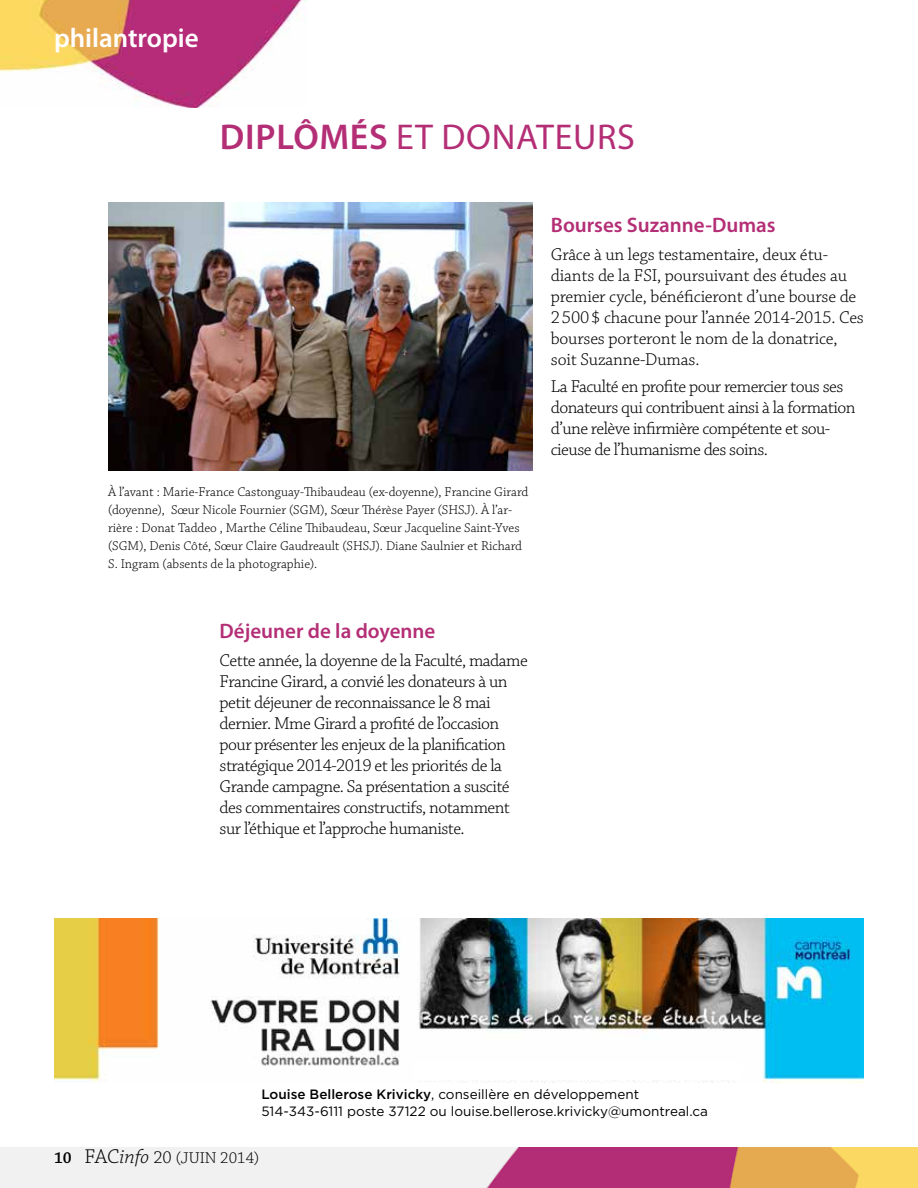
<style>
.page{position:relative;width:918px;height:1188px;background:#fff}
.page>*{position:absolute;margin:0;border:0;box-sizing:border-box;transform-origin:0 0}
.t1{font:36px "Myriad Pro";letter-spacing:.02em;color:#b42e76}
.t2{font:600 27px "Myriad Pro";color:#fff}
.t3{font:600 21px "Myriad Pro";color:#b42e76}
.t4{font:300 18px/21px "Chaparral Pro";letter-spacing:-.03em;color:#000}
.t5{font:300 18px/21px "Chaparral Pro";letter-spacing:-.01em;color:#000}
.t6{font:300 16.5px "Chaparral Pro";color:#000}
.t7{font:300 13.5px/18px "Chaparral Pro";color:#000}
.t8{font:13.5px/16.5px "Gotham";color:#000}
.s1{font-weight:600}
.s2{font-weight:500}
.s3{font-size:21px}
.s4{font-style:italic;font-size:21px}
.s5{font-size:18px}
</style>
<div class="page">
<img style="left:0;top:1148px;width:918px;height:40px">
<img style="left:0;top:0;width:307px;height:108px">
<img style="left:108px;top:202px;width:425px;height:269px">
<img style="left:55px;top:919px;width:808px;height:164px">
<div style="left:414px;top:1062px;width:329px;height:18px;background:#fff"></div>
<h2 class="t2" style="left:54px;top:21px;width:146px">philantropie</h2>
<h1 class="t1" style="left:220px;top:114px;width:417px"><span class="s1">diplômés</span> ET DONATEURS</h1>
<p class="t3" style="left:551px;top:211px;width:226px">Bourses Suzanne-Dumas</p>
<p class="t5" style="left:551px;top:244px;width:315px">Grâce à un legs testamentaire, deux étu&shy;diants de la FSI, poursuivant des études au premier cycle, bénéficieront d’une bourse de 2500$ chacune pour l’année 2014-2015. Ces bourses porteront le nom de la donatrice, soit Suzanne-Dumas.</p>
<p class="t4" style="left:551px;top:377px;width:306px">La Faculté en profite pour remercier tous ses donateurs qui contribuent ainsi à la formation d’une relève infirmière compétente et sou&shy;cieuse de l’humanisme des soins.</p>
<p class="t7" style="left:108px;top:483px;width:422px">À l’avant : Marie-France Castonguay-Thibaudeau (ex-doyenne), Francine Girard (doyenne), Sœur Nicole Fournier (SGM), Sœur Thérèse Payer (SHSJ). À l’ar&shy;rière : Donat Taddeo , Marthe Céline Thibaudeau, Sœur Jacqueline Saint-Yves (SGM), Denis Côté, Sœur Claire Gaudreault (SHSJ). Diane Saulnier et Richard S. Ingram (absents de la photographie).</p>
<p class="t3" style="left:220px;top:617px;width:217px">Déjeuner de la doyenne</p>
<p class="t4" style="left:220px;top:650px;width:310px">Cette année, la doyenne de la Faculté, madame Francine Girard, a convié les donateurs à un petit déjeuner de reconnaissance le 8 mai dernier. Mme Girard a profité de l’occasion pour présenter les enjeux de la planification stratégique 2014-2019 et les priorités de la Grande campagne. Sa présentation a suscité des commentaires constructifs, notamment sur l’éthique et l’approche humaniste.</p>
<p class="t8" style="left:261px;top:1086px;width:448px"><span class="s2">Louise Bellerose Krivicky</span>, conseillère en développement<br>514-343-6111 poste 37122 ou louise.bellerose.krivicky@umontreal.ca</p>
<p class="t6" style="left:54px;top:1149px;width:207px"><span class="s1">10</span> <span class="s3">FAC</span><span class="s4">info</span> <span class="s5">20</span> (juin 2014)</p>
</div>
